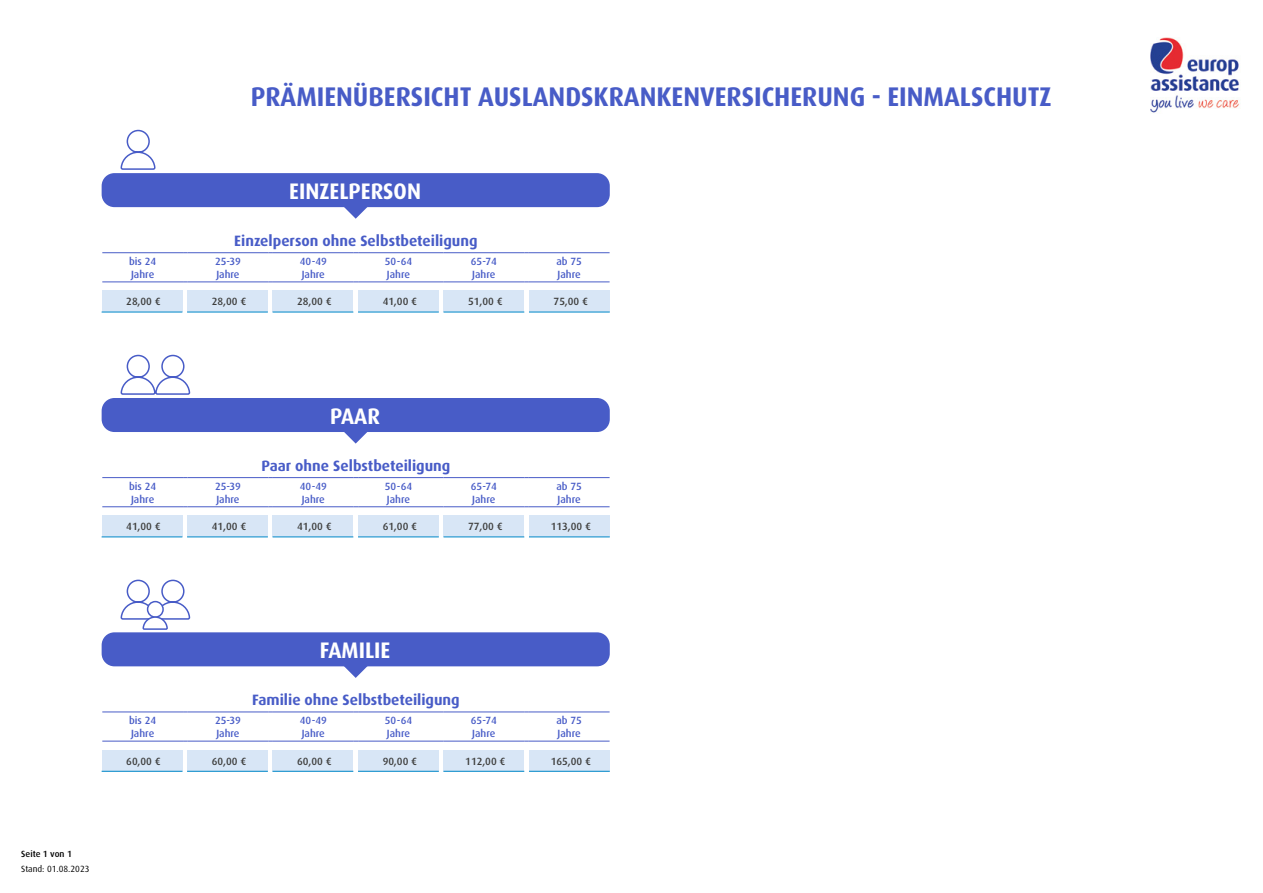
<style>
.page{position:relative;width:1263px;height:893px;background:#fff}
.page>*{position:absolute;margin:0;border:0;box-sizing:border-box;transform-origin:0 0}
.t1{font:700 27px "Dax Pro";color:#485cc7;scale:.95 1}
.t2{font:700 22.5px "Dax Pro";color:#fff;scale:.95 1}
.t3{font:700 15px "Dax Pro";color:#485cc7}
.t4{font:500 10.5px/12.6px "Dax Pro";color:#485cc7}
.t5{font:500 10.5px "Dax Pro";color:#3c3c3b}
.t6{font:9px "Dax Pro";color:#000}
.t7{font:500 9px "Dax Pro";color:#000}
</style>
<div class="page">
<div style="left:102px;top:291px;width:80px;height:21px;background:#d8e6f6"></div>
<hr style="left:102px;top:312px;width:80px;height:1px;background:#0088c8">
<div style="left:187px;top:291px;width:81px;height:21px;background:#d8e6f6"></div>
<hr style="left:187px;top:312px;width:81px;height:1px;background:#0088c8">
<div style="left:273px;top:291px;width:80px;height:21px;background:#d8e6f6"></div>
<hr style="left:273px;top:312px;width:80px;height:1px;background:#0088c8">
<div style="left:358px;top:291px;width:81px;height:21px;background:#d8e6f6"></div>
<hr style="left:358px;top:312px;width:81px;height:1px;background:#0088c8">
<div style="left:443px;top:291px;width:81px;height:21px;background:#d8e6f6"></div>
<hr style="left:443px;top:312px;width:81px;height:1px;background:#0088c8">
<div style="left:529px;top:291px;width:81px;height:21px;background:#d8e6f6"></div>
<hr style="left:529px;top:312px;width:81px;height:1px;background:#0088c8">
<hr style="left:102px;top:252px;width:81px;height:1px;background:#485cc7">
<hr style="left:188px;top:252px;width:80px;height:1px;background:#485cc7">
<hr style="left:273px;top:252px;width:81px;height:1px;background:#485cc7">
<hr style="left:358px;top:252px;width:81px;height:1px;background:#485cc7">
<hr style="left:443px;top:252px;width:81px;height:1px;background:#485cc7">
<hr style="left:529px;top:252px;width:81px;height:1px;background:#485cc7">
<hr style="left:102px;top:282px;width:81px;height:1px;background:#485cc7">
<hr style="left:188px;top:282px;width:80px;height:1px;background:#485cc7">
<hr style="left:273px;top:282px;width:81px;height:1px;background:#485cc7">
<hr style="left:358px;top:282px;width:81px;height:1px;background:#485cc7">
<hr style="left:443px;top:282px;width:81px;height:1px;background:#485cc7">
<hr style="left:529px;top:282px;width:81px;height:1px;background:#485cc7">
<svg style="left:344px;top:207px;width:24px;height:12px"></svg>
<div style="left:102px;top:173px;width:508px;height:34px;background:#485cc7;border-radius:13px"></div>
<svg style="left:120px;top:129px;width:35px;height:41px"></svg>
<div style="left:102px;top:516px;width:80px;height:21px;background:#d8e6f6"></div>
<hr style="left:102px;top:537px;width:80px;height:1px;background:#0088c8">
<div style="left:187px;top:516px;width:81px;height:21px;background:#d8e6f6"></div>
<hr style="left:187px;top:537px;width:81px;height:1px;background:#0088c8">
<div style="left:273px;top:516px;width:80px;height:21px;background:#d8e6f6"></div>
<hr style="left:273px;top:537px;width:80px;height:1px;background:#0088c8">
<div style="left:358px;top:516px;width:81px;height:21px;background:#d8e6f6"></div>
<hr style="left:358px;top:537px;width:81px;height:1px;background:#0088c8">
<div style="left:443px;top:516px;width:81px;height:21px;background:#d8e6f6"></div>
<hr style="left:443px;top:537px;width:81px;height:1px;background:#0088c8">
<div style="left:529px;top:516px;width:81px;height:21px;background:#d8e6f6"></div>
<hr style="left:529px;top:537px;width:81px;height:1px;background:#0088c8">
<hr style="left:102px;top:477px;width:81px;height:1px;background:#485cc7">
<hr style="left:188px;top:477px;width:80px;height:1px;background:#485cc7">
<hr style="left:273px;top:477px;width:81px;height:1px;background:#485cc7">
<hr style="left:358px;top:477px;width:81px;height:1px;background:#485cc7">
<hr style="left:443px;top:477px;width:81px;height:1px;background:#485cc7">
<hr style="left:529px;top:477px;width:81px;height:1px;background:#485cc7">
<hr style="left:102px;top:506px;width:81px;height:1px;background:#485cc7">
<hr style="left:188px;top:506px;width:80px;height:1px;background:#485cc7">
<hr style="left:273px;top:506px;width:81px;height:1px;background:#485cc7">
<hr style="left:358px;top:506px;width:81px;height:1px;background:#485cc7">
<hr style="left:443px;top:506px;width:81px;height:1px;background:#485cc7">
<hr style="left:529px;top:506px;width:81px;height:1px;background:#485cc7">
<svg style="left:344px;top:432px;width:24px;height:12px"></svg>
<div style="left:102px;top:398px;width:508px;height:34px;background:#485cc7;border-radius:13px"></div>
<svg style="left:120px;top:354px;width:70px;height:41px"></svg>
<div style="left:102px;top:750px;width:80px;height:21px;background:#d8e6f6"></div>
<hr style="left:102px;top:771px;width:80px;height:1px;background:#0088c8">
<div style="left:187px;top:750px;width:81px;height:21px;background:#d8e6f6"></div>
<hr style="left:187px;top:771px;width:81px;height:1px;background:#0088c8">
<div style="left:273px;top:750px;width:80px;height:21px;background:#d8e6f6"></div>
<hr style="left:273px;top:771px;width:80px;height:1px;background:#0088c8">
<div style="left:358px;top:750px;width:81px;height:21px;background:#d8e6f6"></div>
<hr style="left:358px;top:771px;width:81px;height:1px;background:#0088c8">
<div style="left:443px;top:750px;width:81px;height:21px;background:#d8e6f6"></div>
<hr style="left:443px;top:771px;width:81px;height:1px;background:#0088c8">
<div style="left:529px;top:750px;width:81px;height:21px;background:#d8e6f6"></div>
<hr style="left:529px;top:771px;width:81px;height:1px;background:#0088c8">
<hr style="left:102px;top:712px;width:81px;height:1px;background:#485cc7">
<hr style="left:188px;top:712px;width:80px;height:1px;background:#485cc7">
<hr style="left:273px;top:712px;width:81px;height:1px;background:#485cc7">
<hr style="left:358px;top:712px;width:81px;height:1px;background:#485cc7">
<hr style="left:443px;top:712px;width:81px;height:1px;background:#485cc7">
<hr style="left:529px;top:712px;width:81px;height:1px;background:#485cc7">
<hr style="left:102px;top:741px;width:81px;height:1px;background:#485cc7">
<hr style="left:188px;top:741px;width:80px;height:1px;background:#485cc7">
<hr style="left:273px;top:741px;width:81px;height:1px;background:#485cc7">
<hr style="left:358px;top:741px;width:81px;height:1px;background:#485cc7">
<hr style="left:443px;top:741px;width:81px;height:1px;background:#485cc7">
<hr style="left:529px;top:741px;width:81px;height:1px;background:#485cc7">
<svg style="left:344px;top:666px;width:24px;height:12px"></svg>
<div style="left:102px;top:632px;width:508px;height:34px;background:#485cc7;border-radius:13px"></div>
<svg style="left:120px;top:579px;width:70px;height:54px"></svg>
<img style="left:1150px;top:37px;width:90px;height:76px">
<h1 class="t1" style="left:251px;top:79px;width:844px">PRÄMIENÜBERSICHT AUSLANDSKRANKENVERSICHERUNG - EINMALSCHUTZ</h1>
<h2 class="t2" style="left:289px;top:176px;width:140px">EINZELPERSON</h2>
<h3 class="t3" style="left:234px;top:231px;width:245px">Einzelperson ohne Selbstbeteiligung</h3>
<p class="t4" style="left:129px;top:255px;width:29px">bis 24<br>Jahre</p>
<p class="t4" style="left:215px;top:255px;width:27px">25-39<br>Jahre</p>
<p class="t4" style="left:300px;top:255px;width:29px">40-49<br>Jahre</p>
<p class="t4" style="left:385px;top:255px;width:29px">50-64<br>Jahre</p>
<p class="t4" style="left:471px;top:255px;width:27px">65-74<br>Jahre</p>
<p class="t4" style="left:556px;top:255px;width:27px">ab 75<br>Jahre</p>
<p class="t5" style="left:126px;top:295px;width:36px">28,00 €</p>
<p class="t5" style="left:212px;top:295px;width:36px">28,00 €</p>
<p class="t5" style="left:297px;top:295px;width:36px">28,00 €</p>
<p class="t5" style="left:383px;top:295px;width:36px">41,00 €</p>
<p class="t5" style="left:468px;top:295px;width:36px">51,00 €</p>
<p class="t5" style="left:554px;top:295px;width:36px">75,00 €</p>
<h2 class="t2" style="left:330px;top:401px;width:54px">PAAR</h2>
<h3 class="t3" style="left:261px;top:456px;width:190px">Paar ohne Selbstbeteiligung</h3>
<p class="t4" style="left:129px;top:480px;width:29px">bis 24<br>Jahre</p>
<p class="t4" style="left:215px;top:480px;width:27px">25-39<br>Jahre</p>
<p class="t4" style="left:300px;top:480px;width:29px">40-49<br>Jahre</p>
<p class="t4" style="left:385px;top:480px;width:29px">50-64<br>Jahre</p>
<p class="t4" style="left:471px;top:480px;width:27px">65-74<br>Jahre</p>
<p class="t4" style="left:556px;top:480px;width:27px">ab 75<br>Jahre</p>
<p class="t5" style="left:126px;top:520px;width:36px">41,00 €</p>
<p class="t5" style="left:212px;top:520px;width:36px">41,00 €</p>
<p class="t5" style="left:297px;top:520px;width:36px">41,00 €</p>
<p class="t5" style="left:383px;top:520px;width:36px">61,00 €</p>
<p class="t5" style="left:468px;top:520px;width:36px">77,00 €</p>
<p class="t5" style="left:551px;top:520px;width:42px">113,00 €</p>
<p class="t7" style="left:21px;top:848px;width:52px">Seite 1 von 1</p>
<p class="t6" style="left:21px;top:863px;width:70px">Stand: 01.08.2023</p>
<h2 class="t2" style="left:320px;top:636px;width:76px">FAMILIE</h2>
<h3 class="t3" style="left:252px;top:690px;width:209px">Familie ohne Selbstbeteiligung</h3>
<p class="t4" style="left:129px;top:714px;width:29px">bis 24<br>Jahre</p>
<p class="t4" style="left:215px;top:714px;width:27px">25-39<br>Jahre</p>
<p class="t4" style="left:300px;top:714px;width:29px">40-49<br>Jahre</p>
<p class="t4" style="left:385px;top:714px;width:29px">50-64<br>Jahre</p>
<p class="t4" style="left:471px;top:714px;width:27px">65-74<br>Jahre</p>
<p class="t4" style="left:556px;top:714px;width:27px">ab 75<br>Jahre</p>
<p class="t5" style="left:126px;top:754px;width:36px">60,00 €</p>
<p class="t5" style="left:212px;top:754px;width:36px">60,00 €</p>
<p class="t5" style="left:297px;top:754px;width:36px">60,00 €</p>
<p class="t5" style="left:383px;top:754px;width:36px">90,00 €</p>
<p class="t5" style="left:465px;top:754px;width:42px">112,00 €</p>
<p class="t5" style="left:551px;top:754px;width:42px">165,00 €</p>
</div>
